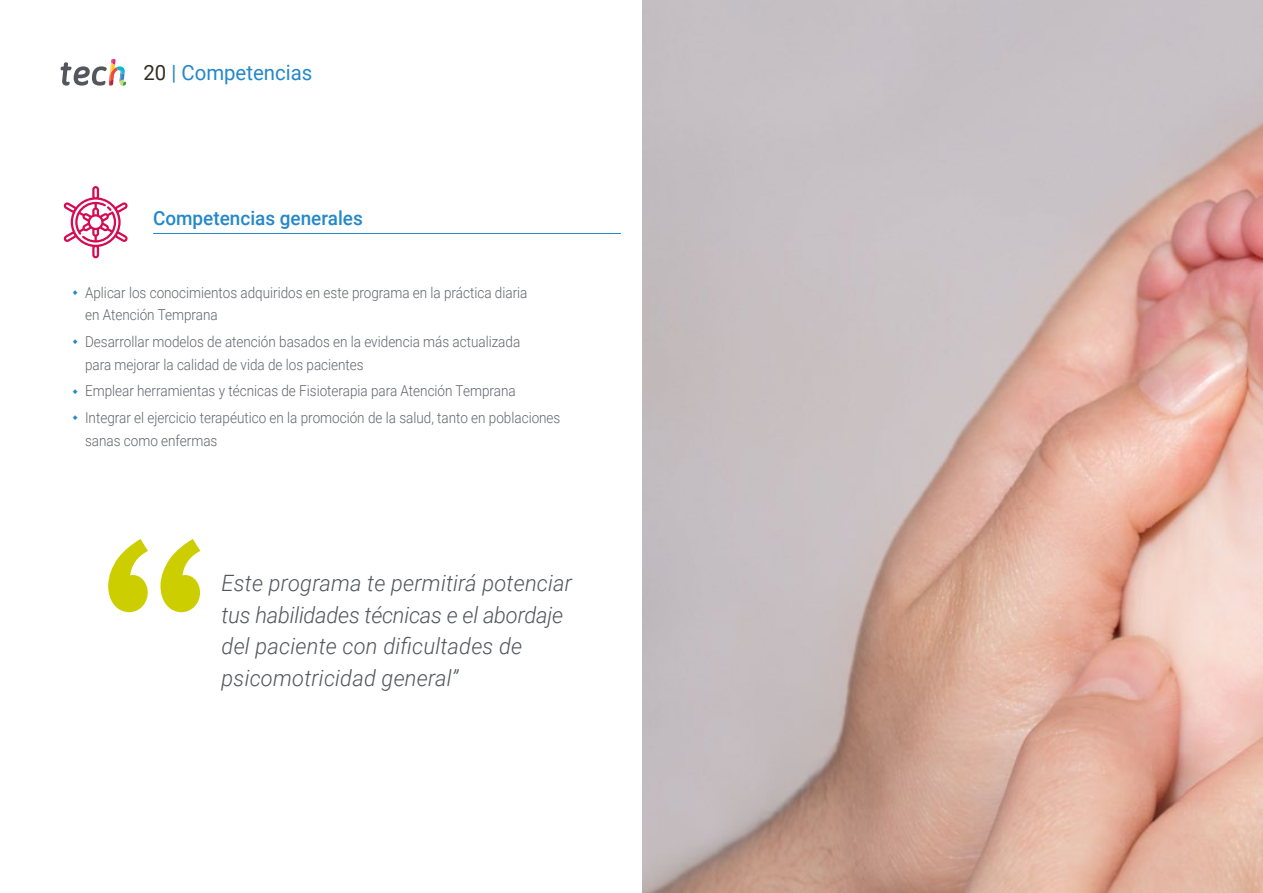
<style>
.page{position:relative;width:1263px;height:893px;background:#fff}
.page>*{position:absolute;margin:0;border:0;box-sizing:border-box;transform-origin:0 0}
.t1{font:italic 300 22.5px/31.5px "Roboto";letter-spacing:.01em;color:#52555b}
.t2{font:21px "Roboto";color:#2488c9}
.t3{font:500 19.5px "Roboto";color:#2488c9}
.t4{font:300 15px/22.5px "Roboto";color:#61646a;scale:.9 1}
.s1{color:#312e20}
</style>
<div class="page">
<hr style="left:153px;top:233px;width:468px;height:1px;background:#2488c9">
<svg style="left:63px;top:186px;width:65px;height:72px"></svg>
<svg style="left:61px;top:59px;width:65px;height:27px"></svg>
<img style="left:642px;top:0;width:621px;height:893px">
<svg style="left:108px;top:539px;width:92px;height:73px"></svg>
<h2 class="t2" style="left:144px;top:57px;width:170px"><span class="s1">20</span> | Competencias</h2>
<h3 class="t3" style="left:153px;top:205px;width:211px">Competencias generales</h3>
<p class="t4" style="left:85px;top:281px;width:493px">Aplicar los conocimientos adquiridos en este programa en la práctica diaria en Atención Temprana</p>
<p class="t4" style="left:85px;top:330px;width:485px">Desarrollar modelos de atención basados en la evidencia más actualizada para mejorar la calidad de vida de los pacientes</p>
<p class="t4" style="left:85px;top:377px;width:530px;line-height:26.7px">Emplear herramientas y técnicas de Fisioterapia para Atención Temprana<br>Integrar el ejercicio terapéutico en la promoción de la salud, tanto en poblaciones</p>
<p class="t4" style="left:85px;top:428px;width:149px">sanas como enfermas</p>
<h1 class="t1" style="left:222px;top:567px;width:352px">Este programa te permitirá potenciar tus habilidades técnicas e el abordaje del paciente con dificultades de psicomotricidad general”</h1>
</div>
